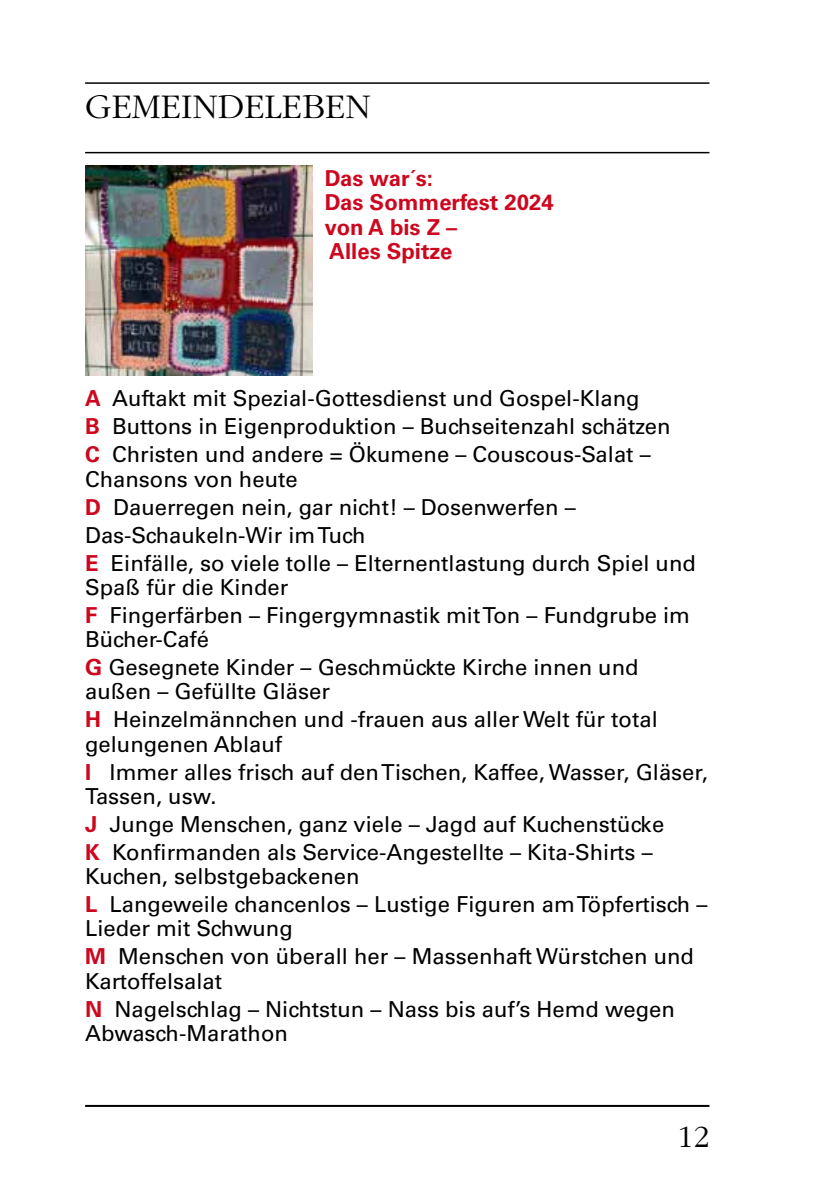
<style>
.page{position:relative;width:840px;height:1191px;background:#fff}
.page>*{position:absolute;margin:0;border:0;box-sizing:border-box;transform-origin:0 0}
.t1{font:300 36px "Garamond";color:#000}
.t2{font:300 32px "Garamond";color:#000}
.t3{font:22px/28px "Univers LT";color:#000}
.t4{font:700 22px/24.2px "Univers LT";color:#cd071e}
.s1{font-weight:700;color:#cd071e}
</style>
<div class="page">
<hr style="left:85px;top:1105px;width:624px;height:2px;background:#000">
<hr style="left:85px;top:82px;width:624px;height:2px;background:#000">
<hr style="left:85px;top:152px;width:624px;height:1px;background:#000">
<img style="left:85px;top:165px;width:227px;height:211px">
<h1 class="t1" style="left:85px;top:88px;width:287px">GEMEINDELEBEN</h1>
<p class="t4" style="left:325px;top:166px;width:230px">Das war´s:<br>Das Sommerfest 2024 von A bis Z –<br>Alles Spitze</p>
<p class="t3" style="left:85px;top:385px;width:586px"><span class="s1">A</span> Auftakt mit Spezial-Gottesdienst und Gospel-Klang<br><span class="s1">B</span> Buttons in Eigenproduktion – Buchseitenzahl schätzen<br><span class="s1">C</span> Christen und andere = Ökumene – Couscous-Salat –</p>
<p class="t3" style="left:85px;top:465px;width:612px">Chansons von heute<br><span class="s1">D</span> Dauerregen nein, gar nicht! – Dosenwerfen – Das-Schaukeln-Wir im Tuch<br><span class="s1">E</span> Einfälle, so viele tolle – Elternentlastung durch Spiel und</p>
<p class="t3" style="left:85px;top:573px;width:606px">Spaß für die Kinder<br><span class="s1">F</span> Fingerfärben – Fingergymnastik mit Ton – Fundgrube im</p>
<p class="t3" style="left:85px;top:625px;width:554px">Bücher-Café<br><span class="s1">G</span> Gesegnete Kinder – Geschmückte Kirche innen und</p>
<p class="t3" style="left:85px;top:677px;width:574px">außen – Gefüllte Gläser<br><span class="s1">H</span> Heinzelmännchen und -frauen aus aller Welt für total</p>
<p class="t3" style="left:85px;top:730px;width:624px">gelungenen Ablauf<br><span class="s1">I</span> Immer alles frisch auf den Tischen, Kaffee, Wasser, Gläser,</p>
<p class="t3" style="left:85px;top:782px;width:580px">Tassen, usw.<br><span class="s1">J</span> Junge Menschen, ganz viele – Jagd auf Kuchenstücke<br><span class="s1">K</span> Konfirmanden als Service-Angestellte – Kita-Shirts –</p>
<p class="t3" style="left:85px;top:862px;width:623px">Kuchen, selbstgebackenen<br><span class="s1">L</span> Langeweile chancenlos – Lustige Figuren am Töpfertisch –</p>
<p class="t3" style="left:85px;top:914px;width:610px">Lieder mit Schwung<br><span class="s1">M</span> Menschen von überall her – Massenhaft Würstchen und</p>
<p class="t3" style="left:85px;top:966px;width:591px">Kartoffelsalat<br><span class="s1">N</span> Nagelschlag – Nichtstun – Nass bis auf’s Hemd wegen</p>
<p class="t3" style="left:85px;top:1019px;width:204px">Abwasch-Marathon</p>
<h2 class="t2" style="left:677px;top:1120px;width:33px">12</h2>
</div>
